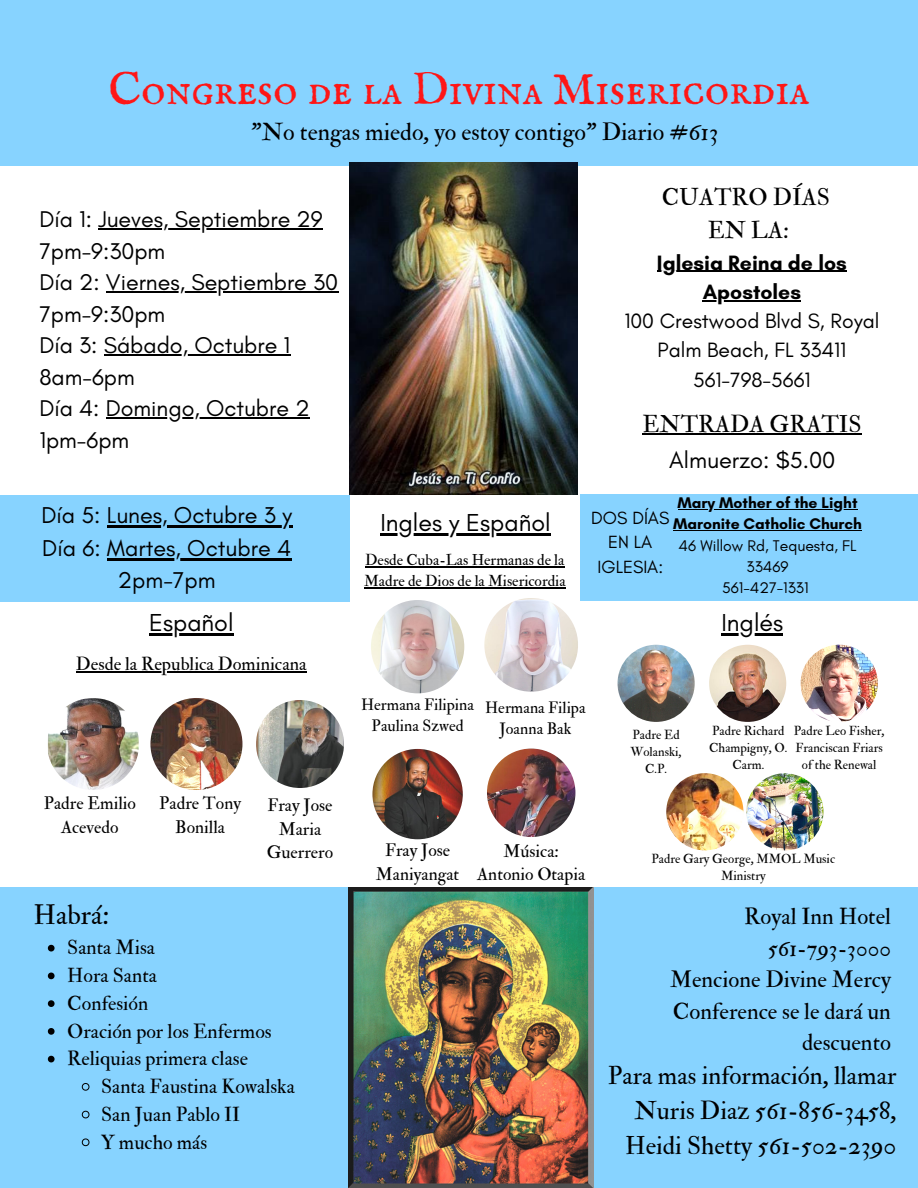
<style>
.page{position:relative;width:918px;height:1188px;background:#fff}
.page>*{position:absolute;margin:0;border:0;box-sizing:border-box;transform-origin:0 0}
.t1{font:45.75px "IM FELL English SC";color:#ff1616}
.t2{font:27.6px "IM FELL Double Pica Roman";color:#000}
.t3{font:25.2px/34.8px "IM FELL Double Pica Roman";color:#000;text-align:right}
.t4{font:25.05px "Glacial Indifference";color:#000}
.t5{font:24px "IM FELL Double Pica Roman";color:#000}
.t6{font:23.7px/32.7px "IM FELL Double Pica Roman";color:#000;text-align:center}
.t7{font:23.7px "Glacial Indifference";color:#000}
.t8{font:23.4px/32.7px "Glacial Indifference";color:#000;text-align:center}
.t9{font:23.25px/31.5px "Glacial Indifference";color:#000}
.t10{font:22.8px/31.5px "IM FELL Double Pica Roman";color:#000;text-align:right}
.t11{font:21.15px/29.2px "Glacial Indifference";color:#000;text-align:center}
.t12{font:700 21.15px/29.2px "Glacial Indifference";color:#000;text-align:center}
.t13{font:19.95px/27.8px "IM FELL Double Pica Roman";color:#000}
.t14{font:18.3px "IM FELL Double Pica Roman";color:#000}
.t15{font:18px/24.8px "Glacial Indifference";color:#000;text-align:center}
.t16{font:17.55px/23.7px "IM FELL Double Pica Roman";color:#000;text-align:center}
.t17{font:16.05px/21.3px "IM FELL Double Pica Roman";color:#000;text-align:center}
.t18{font:700 15.75px/21.1px "Glacial Indifference";color:#000}
.t19{font:15.75px/21.1px "Glacial Indifference";color:#000;text-align:center}
.t20{font:15.3px/21.3px "IM FELL Double Pica Roman";color:#000}
.t21{font:12.75px/17px "IM FELL Double Pica Roman";color:#000;text-align:center}
</style>
<div class="page">
<div style="left:0;top:0;width:918px;height:165px;background:#87d3ff"></div>
<div style="left:0;top:495px;width:350px;height:107px;background:#87d3ff"></div>
<img style="left:349px;top:162px;width:229px;height:332px">
<div style="left:0;top:887px;width:350px;height:301px;background:#87d3ff"></div>
<img style="left:47px;top:698px;width:92px;height:92px;border-radius:50%">
<img style="left:150px;top:698px;width:92px;height:92px;border-radius:50%">
<img style="left:256px;top:700px;width:88px;height:88px;border-radius:50%">
<img style="left:371px;top:600px;width:93px;height:93px;border-radius:50%">
<img style="left:484px;top:598px;width:94px;height:94px;border-radius:50%">
<img style="left:487px;top:749px;width:88px;height:88px;border-radius:50%">
<img style="left:372px;top:749px;width:91px;height:90px;border-radius:50%">
<div style="left:580px;top:887px;width:338px;height:301px;background:#87d3ff"></div>
<div style="left:580px;top:494px;width:338px;height:107px;background:#87d3ff"></div>
<img style="left:618px;top:645px;width:77px;height:77px;border-radius:50%">
<img style="left:709px;top:645px;width:77px;height:77px;border-radius:50%">
<img style="left:801px;top:645px;width:77px;height:77px;border-radius:50%">
<img style="left:666px;top:773px;width:77px;height:77px;border-radius:50%">
<img style="left:746px;top:773px;width:77px;height:77px;border-radius:50%">
<img style="left:349px;top:887px;width:244px;height:300px">
<svg style="left:48px;top:945px;width:7px;height:7px"></svg>
<svg style="left:48px;top:973px;width:7px;height:6px"></svg>
<svg style="left:48px;top:1000px;width:7px;height:7px"></svg>
<svg style="left:48px;top:1028px;width:7px;height:7px"></svg>
<svg style="left:48px;top:1056px;width:7px;height:6px"></svg>
<svg style="left:81px;top:1083px;width:9px;height:8px"></svg>
<svg style="left:81px;top:1110px;width:9px;height:9px"></svg>
<svg style="left:81px;top:1138px;width:9px;height:9px"></svg>
<hr style="left:657px;top:271px;width:190px;height:1px;background:#000">
<hr style="left:703px;top:300px;width:98px;height:1px;background:#000">
<hr style="left:642px;top:434px;width:220px;height:1px;background:#000">
<hr style="left:98px;top:228px;width:225px;height:1px;background:#000">
<hr style="left:106px;top:291px;width:232px;height:2px;background:#000">
<hr style="left:104px;top:354px;width:186px;height:2px;background:#000">
<hr style="left:106px;top:417px;width:204px;height:2px;background:#000">
<hr style="left:365px;top:566px;width:200px;height:1px;background:#000">
<hr style="left:364px;top:588px;width:202px;height:1px;background:#000">
<hr style="left:76px;top:671px;width:231px;height:2px;background:#000">
<hr style="left:107px;top:525px;width:185px;height:3px;background:#000">
<hr style="left:107px;top:558px;width:184px;height:2px;background:#000">
<hr style="left:678px;top:509px;width:179px;height:1px;background:#000">
<hr style="left:673px;top:530px;width:189px;height:1px;background:#000">
<hr style="left:380px;top:533px;width:171px;height:2px;background:#000">
<hr style="left:721px;top:633px;width:62px;height:2px;background:#000">
<hr style="left:149px;top:633px;width:85px;height:2px;background:#000">
<h1 class="t1" style="left:109px;top:63px;width:702px">Congreso de la Divina Misericordia</h1>
<h3 class="t5" style="left:251px;top:117px;width:469px">"No tengas miedo, yo estoy contigo" Diario #613</h3>
<h3 class="t9" style="left:39px;top:203px;width:300px">Día 1: Jueves, Septiembre 29<br>7pm-9:30pm<br>Día 2: Viernes, Septiembre 30<br>7pm-9:30pm<br>Día 3: Sábado, Octubre 1<br>8am-6pm<br>Día 4: Domingo, Octubre 2<br>1pm-6pm</h3>
<h3 class="t6" style="left:662px;top:181px;width:170px">CUATRO DÍAS<br>EN LA:</h3>
<h3 class="t12" style="left:657px;top:248px;width:191px">Iglesia Reina de los<br>Apostoles</h3>
<h3 class="t11" style="left:624px;top:306px;width:256px">100 Crestwood Blvd S, Royal<br>Palm Beach, FL 33411<br>561-798-5661</h3>
<h3 class="t6" style="left:642px;top:409px;width:221px">ENTRADA GRATIS</h3>
<h3 class="t7" style="left:669px;top:445px;width:168px">Almuerzo: $5.00</h3>
<h3 class="t8" style="left:41px;top:499px;width:252px">Día 5: Lunes, Octubre 3 y<br>Día 6: Martes, Octubre 4<br>2pm-7pm</h3>
<p class="t18" style="left:673px;top:492px;width:190px">Mary Mother of the Light<br>Maronite Catholic Church</p>
<h3 class="t15" style="left:591px;top:505px;width:80px">DOS DÍAS<br>EN LA<br>IGLESIA:</h3>
<h3 class="t4" style="left:380px;top:507px;width:172px">Ingles y Español</h3>
<p class="t19" style="left:679px;top:535px;width:179px">46 Willow Rd, Tequesta, FL<br>33469<br>561-427-1331</p>
<p class="t20" style="left:364px;top:550px;width:203px">Desde Cuba-Las Hermanas de la<br>Madre de Dios de la Misericordia</p>
<h3 class="t4" style="left:149px;top:607px;width:86px">Español</h3>
<h3 class="t4" style="left:721px;top:607px;width:63px">Inglés</h3>
<h3 class="t14" style="left:76px;top:653px;width:232px">Desde la Republica Dominicana</h3>
<h3 class="t16" style="left:44px;top:792px;width:94px">Padre Emilio<br>Acevedo</h3>
<h3 class="t16" style="left:159px;top:792px;width:83px">Padre Tony<br>Bonilla</h3>
<h3 class="t16" style="left:267px;top:794px;width:68px">Fray Jose<br>Maria<br>Guerrero</h3>
<h2 class="t2" style="left:34px;top:898px;width:77px">Habrá:</h2>
<h3 class="t13" style="left:67px;top:934px;width:206px">Santa Misa<br>Hora Santa<br>Confesión<br>Oración por los Enfermos<br>Reliquias primera clase</h3>
<h3 class="t13" style="left:101px;top:1073px;width:195px">Santa Faustina Kowalska<br>San Juan Pablo II<br>Y mucho más</h3>
<p class="t17" style="left:361px;top:694px;width:114px">Hermana Filipina<br>Paulina Szwed</p>
<p class="t17" style="left:485px;top:697px;width:102px">Hermana Filipa<br>Joanna Bak</p>
<p class="t21" style="left:794px;top:723px;width:92px">Padre Leo Fisher,<br>Franciscan Friars of the Renewal</p>
<p class="t21" style="left:631px;top:726px;width:53px">Padre Ed<br>Wolanski,<br>C.P.</p>
<p class="t21" style="left:709px;top:723px;width:79px">Padre Richard<br>Champigny, O.<br>Carm.</p>
<h3 class="t16" style="left:376px;top:839px;width:85px">Fray Jose<br>Maniyangat</h3>
<h3 class="t16" style="left:477px;top:839px;width:110px">Música:<br>Antonio Otapia</h3>
<p class="t21" style="left:651px;top:851px;width:185px">Padre Gary George, MMOL Music<br>Ministry</p>
<h3 class="t10" style="left:670px;top:901px;width:222px">Royal Inn Hotel<br>561-793-3000<br>Mencione Divine Mercy<br>Conference se le dará un descuento</h3>
<h3 class="t3" style="left:608px;top:1059px;width:290px">Para mas información, llamar<br>Nuris Diaz 561-856-3458,<br>Heidi Shetty 561-502-2390</h3>
</div>
